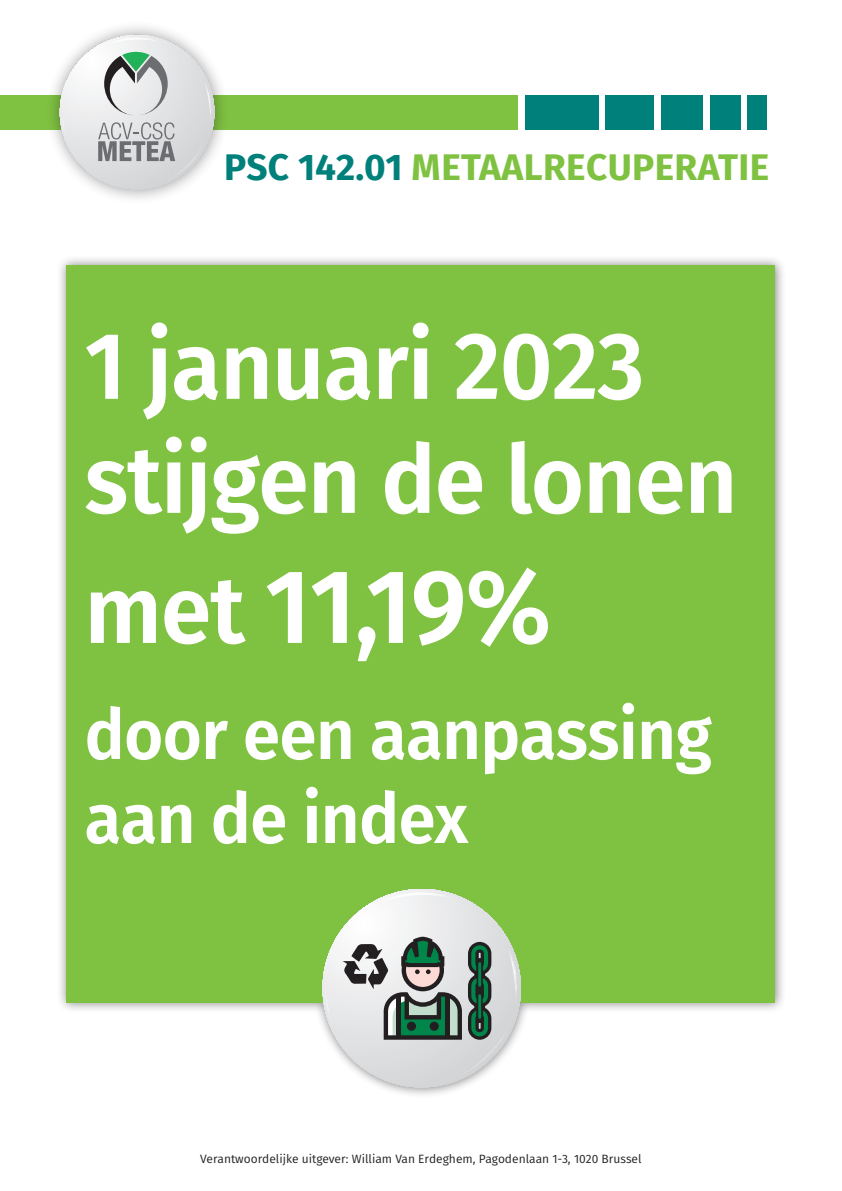
<style>
.page{position:relative;width:842px;height:1191px;background:#fff}
.page>*{position:absolute;margin:0;border:0;box-sizing:border-box;transform-origin:0 0}
.t1{font:600 105px "Fira Sans";color:#fff;scale:.96 1}
.t2{font:600 95px "Fira Sans";letter-spacing:-.01em;color:#fff;scale:.96 1}
.t3{font:600 70px/84px "Fira Sans";letter-spacing:-.01em;color:#fff;scale:.96 1}
.t4{font:700 37px "Fira Sans";letter-spacing:.01em;color:#7fc241}
.t5{font:12px "Fira Sans";color:#231f20}
.s1{color:#00807a}
.s2{font-size:95px}
</style>
<div class="page">
<div style="left:56px;top:254px;width:730px;height:844px;background:#231f20;opacity:.55"></div>
<div style="left:67px;top:265px;width:708px;height:737px;background:#7fc241"></div>
<div style="left:0;top:95px;width:517px;height:34px;background:#7fc241"></div>
<div style="left:525px;top:95px;width:73px;height:34px;background:#00807a"></div>
<div style="left:605px;top:95px;width:49px;height:34px;background:#00807a"></div>
<div style="left:661px;top:95px;width:42px;height:34px;background:#00807a"></div>
<div style="left:710px;top:95px;width:30px;height:34px;background:#00807a"></div>
<div style="left:747px;top:95px;width:20px;height:34px;background:#00807a"></div>
<div style="left:45px;top:20px;width:184px;height:185px;background:#231f20;opacity:.45"></div>
<svg style="left:60px;top:35px;width:154px;height:154px"></svg>
<svg style="left:322px;top:889px;width:199px;height:198px"></svg>
<p class="t4" style="left:224px;top:136px;width:546px"><span class="s1">PSC 142.01</span> METAALRECUPERATIE</p>
<p class="t2" style="left:84px;top:288px;width:585px">1 januari 2023</p>
<p class="t2" style="left:84px;top:402px;width:682px">stijgen de lonen</p>
<p class="t1" style="left:84px;top:520px;width:488px"><span class="s2">met</span> 11,19%</p>
<p class="t3" style="left:84px;top:688px;width:655px">door een aanpassing aan de index</p>
<p class="t5" style="left:200px;top:1149px;width:443px">Verantwoordelijke uitgever: William Van Erdeghem, Pagodenlaan 1-3, 1020 Brussel</p>
</div>
